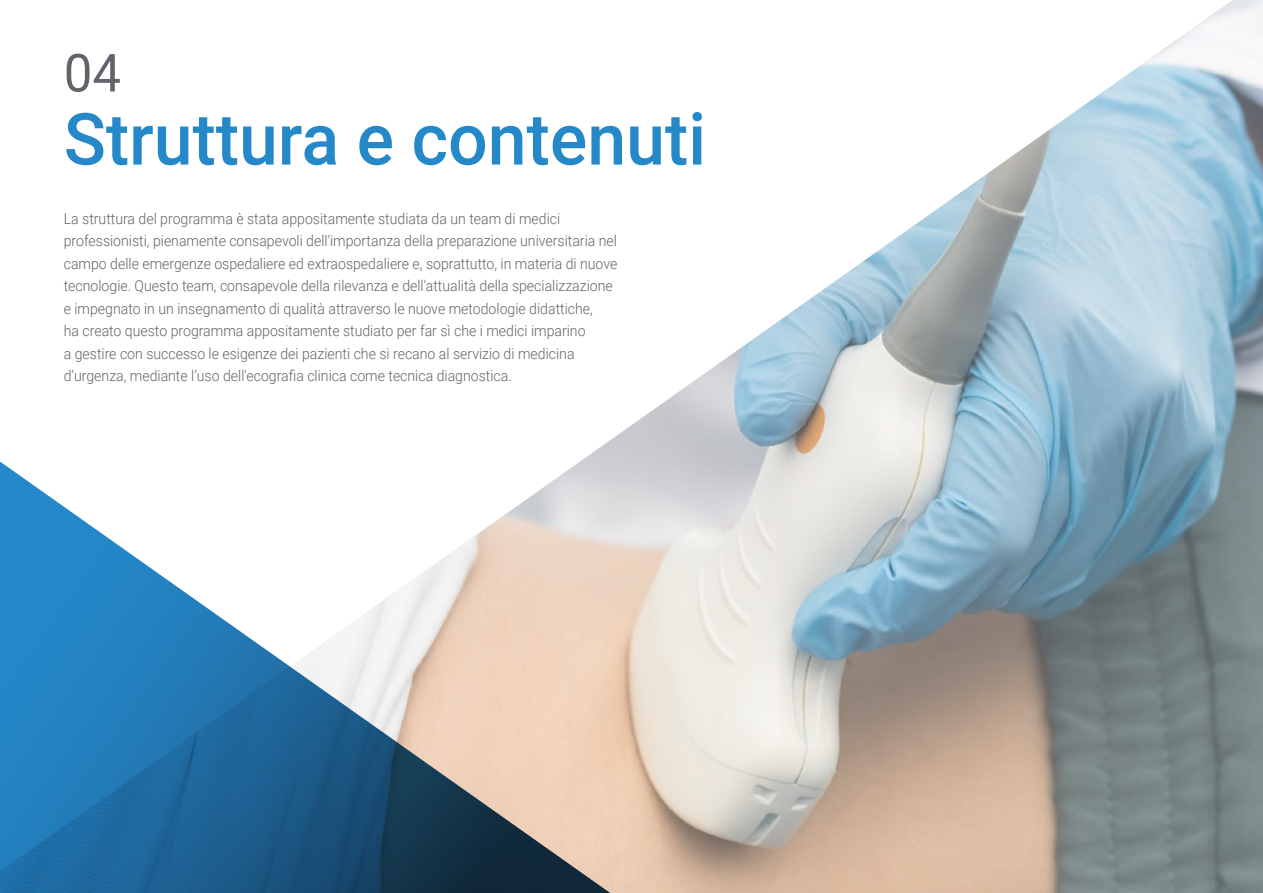
<style>
.page{position:relative;width:1263px;height:893px;background:#fff}
.page>*{position:absolute;margin:0;border:0;box-sizing:border-box;transform-origin:0 0}
.t1{font:500 72px "Roboto";color:#2488c9}
.t2{font:52.5px "Roboto";color:#61646a}
.t3{font:300 15px/22.5px "Roboto";color:#61646a;scale:.94 1}
</style>
<div class="page">
<img style="left:602px;top:0;width:661px;height:893px">
<svg style="left:0;top:446px;width:640px;height:447px"></svg>
<h2 class="t2" style="left:64px;top:36px;width:59px">04</h2>
<h1 class="t1" style="left:64px;top:89px;width:644px">Struttura e contenuti</h1>
<p class="t3" style="left:64px;top:207px;width:590px">La struttura del programma è stata appositamente studiata da un team di medici professionisti, pienamente consapevoli dell'importanza della preparazione universitaria nel campo delle emergenze ospedaliere ed extraospedaliere e, soprattutto, in materia di nuove tecnologie. Questo team, consapevole della rilevanza e dell'attualità della specializzazione e impegnato in un insegnamento di qualità attraverso le nuove metodologie didattiche,<br>ha creato questo programma appositamente studiato per far sì che i medici imparino<br>a gestire con successo le esigenze dei pazienti che si recano al servizio di medicina d’urgenza, mediante l’uso dell'ecografia clinica come tecnica diagnostica.</p>
</div>
